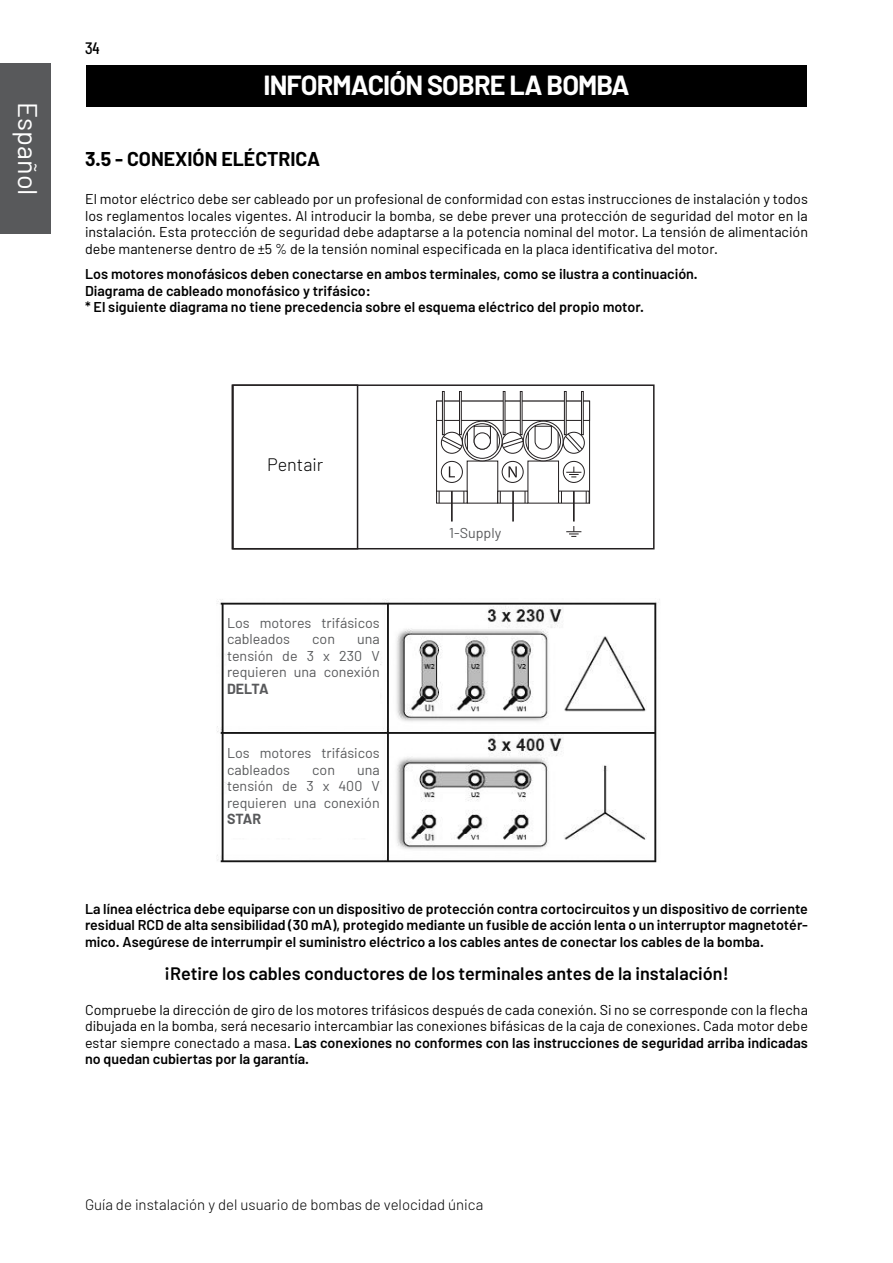
<style>
.page{position:relative;width:893px;height:1263px;background:#fff}
.page>*{position:absolute;margin:0;border:0;box-sizing:border-box;transform-origin:0 0}
.t1{font:700 27px "Barlow";letter-spacing:-.03em;color:#fff}
.t2{font:27px "Barlow";color:#fff}
.t3{font:700 19.5px "Barlow";color:#000}
.t4{font:600 18px "Barlow";color:#000}
.t5{font:300 18px "Barlow";color:#000}
.t6{font:500 16.5px "Barlow Condensed";color:#000}
.t7{font:16.2px "Barlow";color:#231f20}
.t8{font:300 15px "Barlow";color:#000}
.t9{font:14.25px/16.5px "Barlow";color:#000;text-align:justify}
.t10{font:600 14.25px/16.5px "Barlow";color:#000}
.t11{font:14.25px/16.5px "Barlow";color:#58595b}
.t12{font:700 14.25px "Barlow";letter-spacing:-.01em;color:#58595b}
.s1{font-weight:600}
</style>
<div class="page">
<div style="left:0;top:64px;width:51px;height:170px;background:#58595b"></div>
<div style="left:86px;top:65px;width:721px;height:41px;background:#000"></div>
<div style="left:232px;top:384px;width:423px;height:165px;border:2px solid #231f20"></div>
<div style="left:232px;top:384px;width:126px;height:165px;border:2px solid #231f20"></div>
<div style="left:436px;top:491px;width:32px;height:12px;border:1px solid #231f20"></div>
<div style="left:527px;top:461px;width:32px;height:42px;border:1px solid #231f20"></div>
<svg style="left:441px;top:461px;width:21px;height:21px"></svg>
<div style="left:441px;top:461px;width:22px;height:22px;border:1px solid #231f20;border-radius:50%"></div>
<svg style="left:502px;top:461px;width:21px;height:21px"></svg>
<div style="left:502px;top:461px;width:22px;height:22px;border:1px solid #231f20;border-radius:50%"></div>
<svg style="left:563px;top:461px;width:21px;height:21px"></svg>
<div style="left:563px;top:461px;width:22px;height:22px;border:1px solid #231f20;border-radius:50%"></div>
<div style="left:441px;top:432px;width:22px;height:22px;border:1px solid #231f20;border-radius:50%"></div>
<div style="left:502px;top:432px;width:22px;height:22px;border:1px solid #231f20;border-radius:50%"></div>
<div style="left:563px;top:432px;width:22px;height:22px;border:1px solid #231f20;border-radius:50%"></div>
<svg style="left:449px;top:466px;width:6px;height:11px"></svg>
<svg style="left:509px;top:466px;width:8px;height:11px"></svg>
<svg style="left:566px;top:467px;width:15px;height:10px"></svg>
<svg style="left:566px;top:526px;width:15px;height:11px"></svg>
<hr style="left:573px;top:491px;width:2px;height:30px;background:#231f20">
<hr style="left:512px;top:491px;width:2px;height:30px;background:#231f20">
<hr style="left:451px;top:491px;width:2px;height:30px;background:#231f20">
<svg style="left:462px;top:421px;width:40px;height:40px"></svg>
<div style="left:462px;top:421px;width:41px;height:40px;border:1px solid #231f20;border-radius:50%"></div>
<svg style="left:465px;top:424px;width:35px;height:34px"></svg>
<div style="left:464px;top:423px;width:36px;height:36px;border:1px solid #231f20;border-radius:50%"></div>
<svg style="left:523px;top:421px;width:40px;height:40px"></svg>
<div style="left:523px;top:421px;width:40px;height:40px;border:1px solid #231f20;border-radius:50%"></div>
<svg style="left:526px;top:424px;width:35px;height:34px"></svg>
<div style="left:525px;top:423px;width:36px;height:36px;border:1px solid #231f20;border-radius:50%"></div>
<svg style="left:441px;top:425px;width:50px;height:25px"></svg>
<svg style="left:558px;top:432px;width:25px;height:21px"></svg>
<svg style="left:497px;top:425px;width:55px;height:25px"></svg>
<div style="left:436px;top:401px;width:154px;height:20px;border:1px solid #231f20"></div>
<div style="left:442px;top:391px;width:3px;height:44px;border:1px solid #231f20"></div>
<div style="left:459px;top:391px;width:3px;height:44px;border:1px solid #231f20"></div>
<div style="left:503px;top:391px;width:2px;height:44px;border:1px solid #231f20"></div>
<div style="left:520px;top:391px;width:2px;height:44px;border:1px solid #231f20"></div>
<div style="left:564px;top:391px;width:3px;height:44px;border:1px solid #231f20"></div>
<div style="left:581px;top:391px;width:3px;height:44px;border:1px solid #231f20"></div>
<svg style="left:439px;top:491px;width:1px;height:12px"></svg>
<svg style="left:463px;top:491px;width:1px;height:12px"></svg>
<svg style="left:500px;top:491px;width:1px;height:12px"></svg>
<svg style="left:525px;top:491px;width:1px;height:12px"></svg>
<svg style="left:561px;top:491px;width:1px;height:12px"></svg>
<svg style="left:586px;top:491px;width:1px;height:12px"></svg>
<img style="left:217px;top:599px;width:443px;height:264px">
<div style="left:227px;top:614px;width:153px;height:93px;background:#fff"></div>
<div style="left:227px;top:744px;width:153px;height:93px;background:#fff"></div>
<div style="left:441px;top:524px;width:100px;height:23px;background:#fff"></div>
<h1 class="t2" style="left:37px;top:102px;width:95px;rotate:90deg">Español</h1>
<p class="t6" style="left:85px;top:39px;width:16px">34</p>
<h1 class="t1" style="left:263px;top:75px;width:368px">INFORMACIÓN SOBRE LA BOMBA</h1>
<h2 class="t3" style="left:85px;top:152px;width:237px">3.5 - CONEXIÓN ELÉCTRICA</h2>
<p class="t9" style="left:85px;top:192px;width:724px">El motor eléctrico debe ser cableado por un profesional de conformidad con estas instrucciones de instalación y todos los reglamentos locales vigentes. Al introducir la bomba, se debe prever una protección de seguridad del motor en la instalación. Esta protección de seguridad debe adaptarse a la potencia nominal del motor. La tensión de alimentación debe mantenerse dentro de ±5 % de la tensión nominal especificada en la placa identificativa del motor.</p>
<p class="t10" style="left:85px;top:267px;width:614px">Los motores monofásicos deben conectarse en ambos terminales, como se ilustra a continuación.<br>Diagrama de cableado monofásico y trifásico:<br>* El siguiente diagrama no tiene precedencia sobre el esquema eléctrico del propio motor.</p>
<p class="t5" style="left:267px;top:454px;width:57px">Pentair</p>
<p class="t11" style="left:227px;top:616px;width:154px">Los motores trifásicos cableados</p>
<p class="t11" style="left:227px;top:632px;width:154px;text-align:justify;text-indent:130px">una tensión de 3 x 230 V requieren una conexión</p>
<p class="t12" style="left:227px;top:683px;width:43px">DELTA</p>
<p class="t11" style="left:312px;top:632px;width:24px">con</p>
<p class="t11" style="left:227px;top:746px;width:154px">Los motores trifásicos cableados</p>
<p class="t11" style="left:227px;top:763px;width:154px;text-align:justify;text-indent:130px">una tensión de 3 x 400 V requieren una conexión</p>
<p class="t12" style="left:227px;top:814px;width:36px">STAR</p>
<p class="t11" style="left:312px;top:763px;width:24px">con</p>
<p class="t7" style="left:451px;top:528px;width:62px">1~Supply</p>
<p class="t11" style="left:449px;top:526px;width:53px">1-Supply</p>
<p class="t10" style="left:85px;top:901px;width:724px;text-align:justify">La línea eléctrica debe equiparse con un dispositivo de protección contra cortocircuitos y un dispositivo de corriente residual RCD de alta sensibilidad (30 mA), protegido mediante un fusible de acción lenta o un interruptor magnetotér&shy;mico. Asegúrese de interrumpir el suministro eléctrico a los cables antes de conectar los cables de la bomba.</p>
<p class="t4" style="left:164px;top:966px;width:566px">¡Retire los cables conductores de los terminales antes de la instalación!</p>
<p class="t9" style="left:85px;top:1001px;width:724px">Compruebe la dirección de giro de los motores trifásicos después de cada conexión. Si no se corresponde con la flecha dibujada en la bomba, será necesario intercambiar las conexiones bifásicas de la caja de conexiones. Cada motor debe estar siempre conectado a masa. <span class="s1">Las conexiones no conformes con las instrucciones de seguridad arriba indicadas no quedan cubiertas por la garantía.</span></p>
<p class="t8" style="left:85px;top:1199px;width:400px">Guía de instalación y del usuario de bombas de velocidad única</p>
</div>
